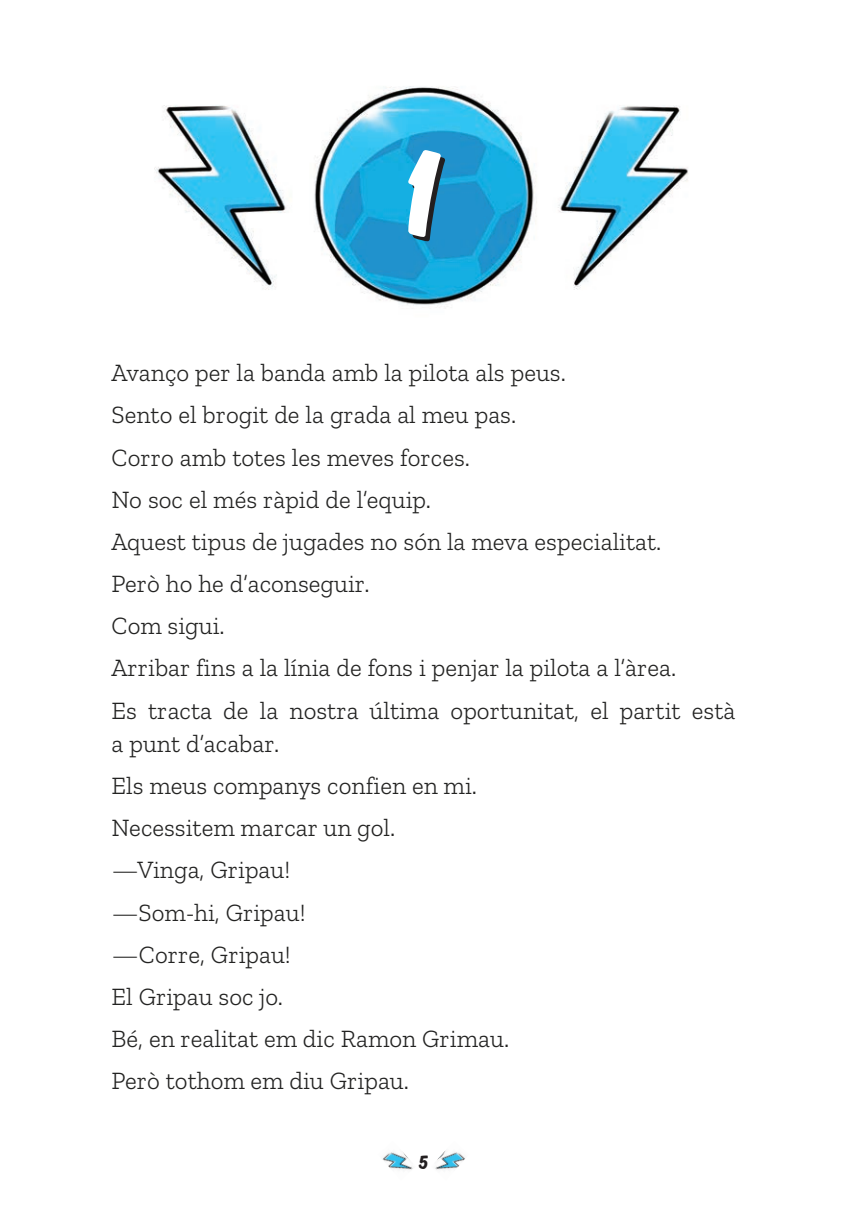
<style>
.page{position:relative;width:844px;height:1218px;background:#fff}
.page>*{position:absolute;margin:0;border:0;box-sizing:border-box;transform-origin:0 0}
.t1{font:130px "Ahkio";color:#fff}
.t2{font:300 25px/42.2px "Zilla Slab";color:#232322}
.t3{font:20.2px "Ahkio";color:#231f20}
</style>
<div class="page">
<img style="left:382px;top:1152px;width:31px;height:19px">
<img style="left:435px;top:1150px;width:30px;height:21px">
<img style="left:314px;top:86px;width:223px;height:220px">
<img style="left:558px;top:105px;width:130px;height:185px">
<img style="left:154px;top:105px;width:132px;height:185px">
<h1 class="t1" style="left:401px;top:117px;width:37px">1</h1>
<p class="t2" style="left:111px;top:352px;width:625px">Avanço per la banda amb la pilota als peus.<br>Sento el brogit de la grada al meu pas.<br>Corro amb totes les meves forces.<br>No soc el més ràpid de l’equip.<br>Aquest tipus de jugades no són la meva especialitat.<br>Però ho he d’aconseguir.<br>Com sigui.<br>Arribar fins a la línia de fons i penjar la pilota a l’àrea.<br>Es tracta de la nostra última oportunitat, el partit està</p>
<p class="t2" style="left:111px;top:722px;width:399px">a punt d’acabar.<br>Els meus companys confien en mi.<br>Necessitem marcar un gol.<br>—Vinga, Gripau!<br>—Som-hi, Gripau!<br>—Corre, Gripau!<br>El Gripau soc jo.<br>Bé, en realitat em dic Ramon Grimau.<br>Però tothom em diu Gripau.</p>
<p class="t3" style="left:419px;top:1150px;width:11px">5</p>
</div>
